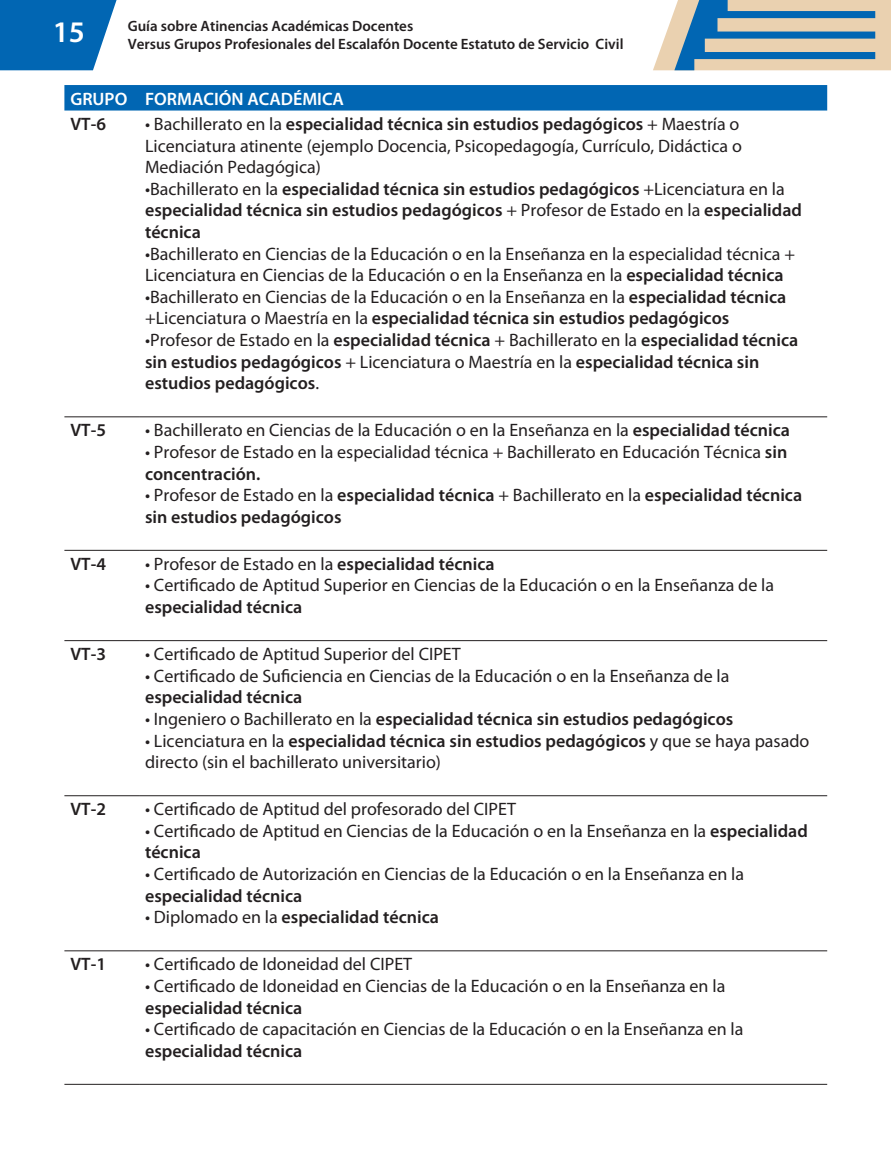
<style>
.page{position:relative;width:891px;height:1161px;background:#fff}
.page>*{position:absolute;margin:0;border:0;box-sizing:border-box;transform-origin:0 0}
.t1{font:600 30px "Myriad Pro";color:#fff}
.t2{font:18px/21.6px "Myriad Pro";color:#231f20}
.t3{font:600 18px/21.6px "Myriad Pro";color:#231f20}
.t4{font:600 18px "Myriad Pro";color:#fff}
.t5{font:600 15px "Myriad Pro";color:#231f20}
.s1{font-weight:600}
.s2{font-weight:400}
</style>
<div class="page">
<svg style="left:0;top:0;width:117px;height:70px;background:#1b75ba"></svg>
<svg style="left:653px;top:0;width:238px;height:70px;background:#a2b2b5"></svg>
<div style="left:64px;top:85px;width:763px;height:26px;background:#0166b3"></div>
<hr style="left:64px;top:416px;width:75px;height:1px;background:#231f20">
<hr style="left:139px;top:416px;width:688px;height:1px;background:#231f20">
<hr style="left:64px;top:550px;width:75px;height:1px;background:#231f20">
<hr style="left:139px;top:550px;width:688px;height:1px;background:#231f20">
<hr style="left:64px;top:640px;width:75px;height:1px;background:#231f20">
<hr style="left:139px;top:640px;width:688px;height:1px;background:#231f20">
<hr style="left:64px;top:795px;width:75px;height:1px;background:#231f20">
<hr style="left:139px;top:795px;width:688px;height:1px;background:#231f20">
<hr style="left:64px;top:950px;width:75px;height:1px;background:#231f20">
<hr style="left:139px;top:950px;width:688px;height:1px;background:#231f20">
<hr style="left:64px;top:1084px;width:75px;height:1px;background:#231f20">
<hr style="left:139px;top:1084px;width:688px;height:1px;background:#231f20">
<p class="t5" style="left:128px;top:16px;width:287px">Guía sobre Atinencias Académicas Docentes</p>
<h1 class="t1" style="left:53px;top:13px;width:34px">15</h1>
<p class="t5" style="left:128px;top:34px;width:497px">Versus Grupos Profesionales del Escalafón Docente Estatuto de Servicio Civil</p>
<p class="t4" style="left:70px;top:87px;width:275px">GRUPO FORMACIÓN ACADÉMICA</p>
<p class="t3" style="left:70px;top:113px;width:37px">VT-6</p>
<p class="t2" style="left:145px;top:113px;width:598px">• Bachillerato en la <span class="s1">especialidad técnica sin estudios pedagógicos</span> + Maestría o<br>Licenciatura atinente (ejemplo Docencia, Psicopedagogía, Currículo, Didáctica o<br>Mediación Pedagógica)</p>
<p class="t3" style="left:145px;top:178px;width:658px"><span class="s2">•Bachillerato en la</span> especialidad técnica sin estudios pedagógicos <span class="s2">+Licenciatura en la </span>especialidad técnica sin estudios pedagógicos <span class="s2">+ Profesor de Estado en la</span> especialidad técnica</p>
<p class="t2" style="left:145px;top:243px;width:652px">•Bachillerato en Ciencias de la Educación o en la Enseñanza en la especialidad técnica +<br>Licenciatura en Ciencias de la Educación o en la Enseñanza en la <span class="s1">especialidad técnica</span></p>
<p class="t2" style="left:145px;top:286px;width:643px">•Bachillerato en Ciencias de la Educación o en la Enseñanza en la <span class="s1">especialidad técnica </span>+Licenciatura o Maestría en la <span class="s1">especialidad técnica sin estudios pedagógicos</span></p>
<p class="t3" style="left:145px;top:329px;width:655px"><span class="s2">•Profesor de Estado en la</span> especialidad técnica <span class="s2">+ Bachillerato en la</span> especialidad técnica sin estudios pedagógicos <span class="s2">+ Licenciatura o Maestría en la</span> especialidad técnica sin estudios pedagógicos<span class="s2">.</span></p>
<p class="t3" style="left:70px;top:419px;width:37px">VT-5</p>
<p class="t2" style="left:145px;top:419px;width:647px">• Bachillerato en Ciencias de la Educación o en la Enseñanza en la <span class="s1">especialidad técnica</span></p>
<p class="t2" style="left:145px;top:441px;width:644px">• Profesor de Estado en la especialidad técnica + Bachillerato en Educación Técnica <span class="s1">sin concentración.</span></p>
<p class="t3" style="left:145px;top:484px;width:659px"><span class="s2">• Profesor de Estado en la</span> especialidad técnica <span class="s2">+ Bachillerato en la</span> especialidad técnica sin estudios pedagógicos</p>
<p class="t3" style="left:70px;top:553px;width:37px">VT-4</p>
<p class="t2" style="left:145px;top:553px;width:351px">• Profesor de Estado en la <span class="s1">especialidad técnica</span></p>
<p class="t2" style="left:145px;top:574px;width:631px">• Certificado de Aptitud Superior en Ciencias de la Educación o en la Enseñanza de la</p>
<p class="t3" style="left:145px;top:596px;width:159px">especialidad técnica</p>
<p class="t3" style="left:70px;top:643px;width:37px">VT-3</p>
<p class="t2" style="left:145px;top:643px;width:317px">• Certificado de Aptitud Superior del CIPET</p>
<p class="t2" style="left:145px;top:665px;width:586px">• Certificado de Suficiencia en Ciencias de la Educación o en la Enseñanza de la</p>
<p class="t3" style="left:145px;top:686px;width:159px">especialidad técnica</p>
<p class="t3" style="left:145px;top:708px;width:590px"><span class="s2">• Ingeniero o Bachillerato en la</span> especialidad técnica sin estudios pedagógicos</p>
<p class="t2" style="left:145px;top:729px;width:666px">• Licenciatura en la <span class="s1">especialidad técnica sin estudios pedagógicos</span> y que se haya pasado directo (sin el bachillerato universitario)</p>
<p class="t3" style="left:70px;top:798px;width:37px">VT-2</p>
<p class="t2" style="left:145px;top:798px;width:372px">• Certificado de Aptitud del profesorado del CIPET</p>
<p class="t2" style="left:145px;top:820px;width:664px">• Certificado de Aptitud en Ciencias de la Educación o en la Enseñanza en la <span class="s1">especialidad técnica</span></p>
<p class="t2" style="left:145px;top:863px;width:601px">• Certificado de Autorización en Ciencias de la Educación o en la Enseñanza en la</p>
<p class="t3" style="left:145px;top:884px;width:159px">especialidad técnica</p>
<p class="t3" style="left:145px;top:906px;width:295px"><span class="s2">• Diplomado en la</span> especialidad técnica</p>
<p class="t3" style="left:70px;top:953px;width:37px">VT-1</p>
<p class="t2" style="left:145px;top:953px;width:269px">• Certificado de Idoneidad del CIPET</p>
<p class="t2" style="left:145px;top:975px;width:582px">• Certificado de Idoneidad en Ciencias de la Educación o en la Enseñanza en la</p>
<p class="t3" style="left:145px;top:996px;width:159px">especialidad técnica</p>
<p class="t2" style="left:145px;top:1018px;width:600px">• Certificado de capacitación en Ciencias de la Educación o en la Enseñanza en la</p>
<p class="t3" style="left:145px;top:1039px;width:159px">especialidad técnica</p>
</div>
